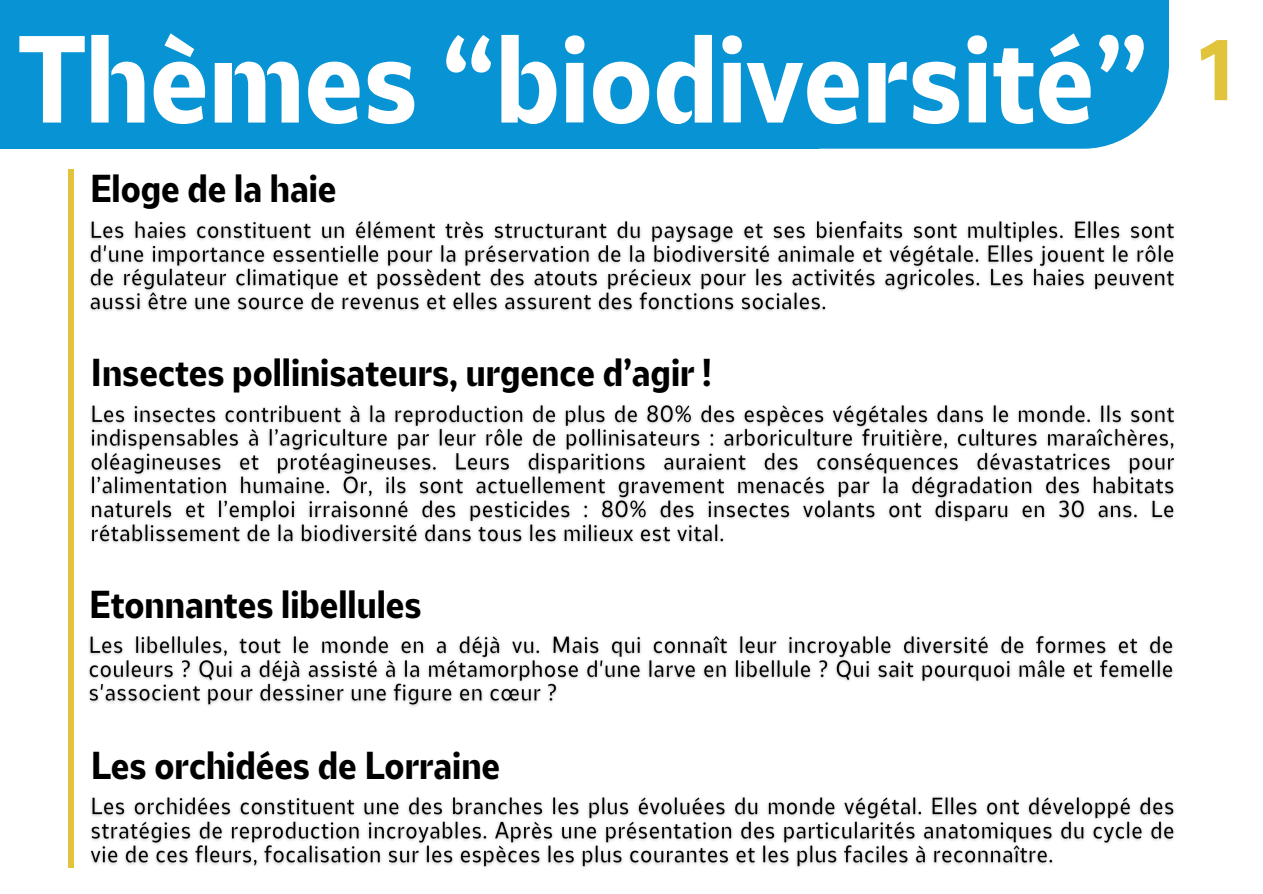
<style>
.page{position:relative;width:1263px;height:894px;background:#fff}
.page>*{position:absolute;margin:0;border:0;box-sizing:border-box;transform-origin:0 0}
.t1{font:700 condensed 114.45px "LPO";color:#fff}
.t2{font:700 condensed 79.5px "LPO";color:#e1c33c}
.t3{font:700 condensed 36px "LPO";color:#000}
</style>
<div class="page">
<img style="left:89px;top:220px;width:1086px;height:92px">
<img style="left:90px;top:404px;width:1085px;height:140px">
<img style="left:88px;top:635px;width:1085px;height:72px">
<div style="left:810px;top:0;width:359px;height:149px;background:#0894d4"></div>
<div style="left:0;top:0;width:819px;height:149px;background:#0894d4"></div>
<div style="left:68px;top:170px;width:6px;height:697px;background:#e1c33c"></div>
<img style="left:90px;top:797px;width:1085px;height:71px">
<p class="t1" style="left:19px;top:33px;width:1130px">Thèmes “biodiversité”</p>
<p class="t2" style="left:1200px;top:38px;width:35px">1</p>
<p class="t3" style="left:90px;top:174px;width:248px">Eloge de la haie</p>
<p class="t3" style="left:91px;top:358px;width:622px">Insectes pollinisateurs, urgence d’agir !</p>
<p class="t3" style="left:89px;top:589px;width:334px">Etonnantes libellules</p>
<p class="t3" style="left:91px;top:750px;width:411px">Les orchidées de Lorraine</p>
</div>
